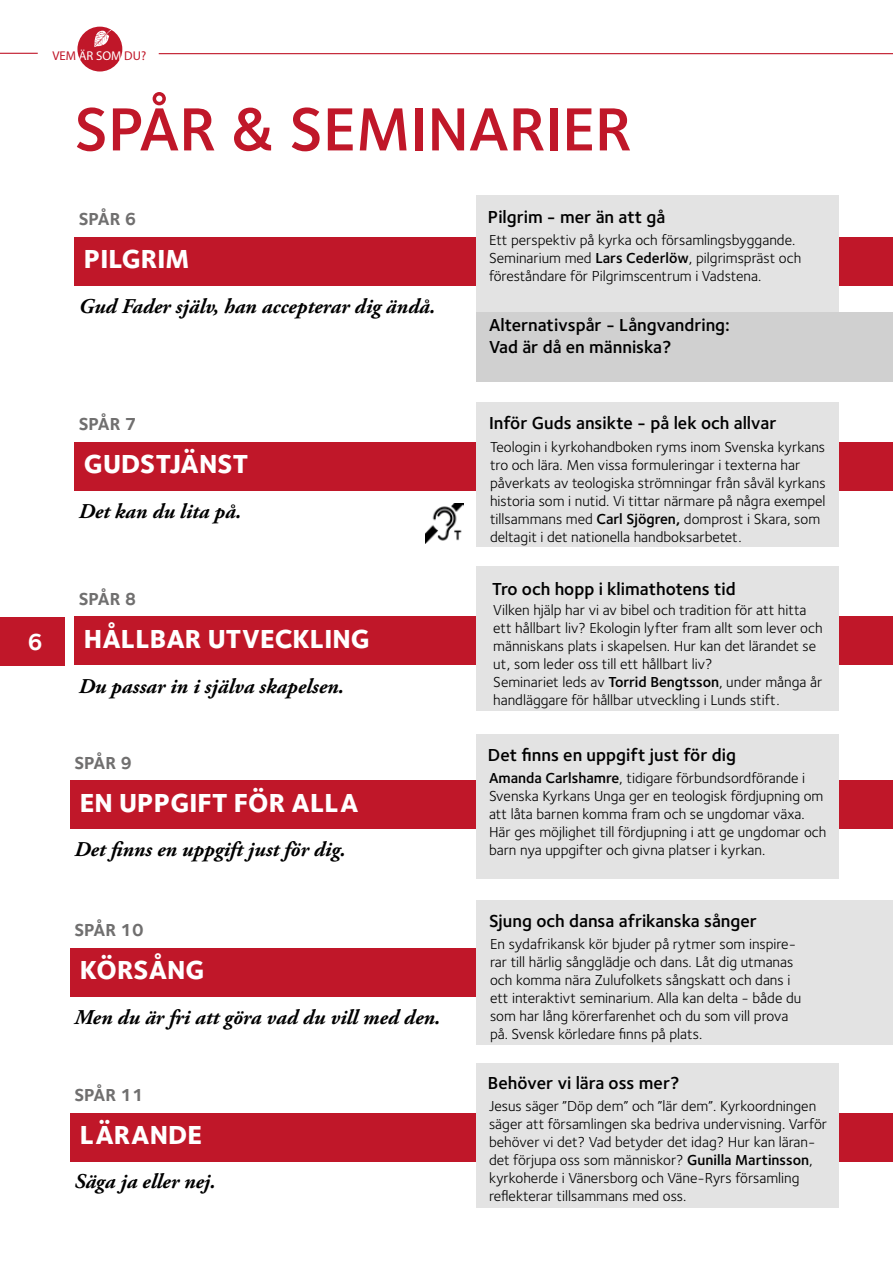
<style>
.page{position:relative;width:893px;height:1263px;background:#fff}
.page>*{position:absolute;margin:0;border:0;box-sizing:border-box;transform-origin:0 0}
.t1{font:600 63px "Foundry Sterling";color:#c01729}
.t2{font:800 27px "Foundry Sterling";color:#fff}
.t3{font:700 24px "Foundry Sterling";color:#fff}
.t4{font:italic 700 21px "Adobe Garamond Pro";color:#000}
.t5{font:600 18px/21.6px "Foundry Sterling";color:#000}
.t6{font:700 18px "Foundry Sterling";color:#706f6f}
.t7{font:15px/18px "Foundry Sterling";color:#000}
.t8{font:12.75px "Myriad Pro";color:#c01729}
.s1{color:#fff}
.s2{font-weight:600}
</style>
<div class="page">
<div style="left:0;top:617px;width:65px;height:48px;background:#c01729"></div>
<div style="left:70px;top:780px;width:823px;height:49px;background:#c01729"></div>
<div style="left:70px;top:948px;width:823px;height:48px;background:#c01729"></div>
<div style="left:70px;top:1113px;width:823px;height:48px;background:#c01729"></div>
<div style="left:74px;top:616px;width:819px;height:49px;background:#c01729"></div>
<div style="left:74px;top:237px;width:819px;height:49px;background:#c01729"></div>
<div style="left:74px;top:442px;width:819px;height:49px;background:#c01729"></div>
<div style="left:77px;top:27px;width:45px;height:45px;background:#c01729;border-radius:50%"></div>
<svg style="left:94px;top:29px;width:18px;height:18px"></svg>
<hr style="left:159px;top:53px;width:734px;height:1px;background:#c01729">
<hr style="left:0;top:53px;width:38px;height:1px;background:#c01729">
<div style="left:476px;top:195px;width:363px;height:150px;background:#e3e3e3"></div>
<div style="left:476px;top:402px;width:363px;height:144px;background:#e3e3e3"></div>
<div style="left:476px;top:567px;width:363px;height:144px;background:#e3e3e3"></div>
<div style="left:476px;top:735px;width:363px;height:144px;background:#e3e3e3"></div>
<div style="left:476px;top:900px;width:417px;height:145px;background:#e3e3e3"></div>
<div style="left:476px;top:1063px;width:363px;height:145px;background:#e3e3e3"></div>
<div style="left:476px;top:313px;width:417px;height:69px;background:#d0d0d0"></div>
<img style="left:425px;top:503px;width:38px;height:40px">
<p class="t8" style="left:52px;top:48px;width:95px">VEM <span class="s1">ÄR SOM</span> DU?</p>
<h1 class="t1" style="left:74px;top:85px;width:559px">SPÅR &amp; SEMINARIER</h1>
<p class="t6" style="left:79px;top:207px;width:59px">SPÅR 6</p>
<h2 class="t2" style="left:84px;top:240px;width:107px">PILGRIM</h2>
<h3 class="t4" style="left:79px;top:294px;width:358px">Gud Fader själv, han accepterar dig ändå.</h3>
<p class="t5" style="left:488px;top:206px;width:179px">Pilgrim - mer än att gå</p>
<p class="t7" style="left:489px;top:231px;width:314px">Ett perspektiv på kyrka och församlingsbyggande.<br>Seminarium med <span class="s2">Lars Cederlöw</span>, pilgrimspräst och föreståndare för Pilgrimscentrum i Vadstena.</p>
<p class="t5" style="left:489px;top:314px;width:242px">Alternativspår - Långvandring:<br>Vad är då en människa?</p>
<h3 class="t3" style="left:28px;top:625px;width:17px">6</h3>
<p class="t6" style="left:79px;top:412px;width:59px">SPÅR 7</p>
<h2 class="t2" style="left:84px;top:445px;width:166px">GUDSTJÄNST</h2>
<h3 class="t4" style="left:79px;top:499px;width:164px">Det kan du lita på.</h3>
<p class="t6" style="left:79px;top:586px;width:59px">SPÅR 8</p>
<h2 class="t2" style="left:84px;top:620px;width:287px">HÅLLBAR UTVECKLING</h2>
<h3 class="t4" style="left:79px;top:674px;width:267px">Du passar in i själva skapelsen.</h3>
<p class="t6" style="left:74px;top:750px;width:59px">SPÅR 9</p>
<h2 class="t2" style="left:80px;top:783px;width:281px">EN UPPGIFT FÖR ALLA</h2>
<h3 class="t4" style="left:74px;top:837px;width:273px">Det finns en uppgift just för dig.</h3>
<p class="t6" style="left:74px;top:917px;width:71px">SPÅR 10</p>
<h2 class="t2" style="left:80px;top:951px;width:126px">KÖRSÅNG</h2>
<h3 class="t4" style="left:74px;top:1005px;width:367px">Men du är fri att göra vad du vill med den.</h3>
<p class="t6" style="left:74px;top:1082px;width:71px">SPÅR 11</p>
<h2 class="t2" style="left:80px;top:1116px;width:124px">LÄRANDE</h2>
<h3 class="t4" style="left:74px;top:1170px;width:143px">Säga ja eller nej.</h3>
<p class="t5" style="left:489px;top:412px;width:289px">Inför Guds ansikte - på lek och allvar</p>
<p class="t7" style="left:490px;top:437px;width:337px">Teologin i kyrkohandboken ryms inom Svenska kyrkans tro och lära. Men vissa formuleringar i texterna har påverkats av teologiska strömningar från såväl kyrkans historia som i nutid. Vi tittar närmare på några exempel tillsammans med <span class="s2">Carl Sjögren,</span> domprost i Skara, som deltagit i det nationella handboksarbetet.</p>
<p class="t5" style="left:492px;top:577px;width:245px">Tro och hopp i klimathotens tid</p>
<p class="t7" style="left:493px;top:600px;width:331px">Vilken hjälp har vi av bibel och tradition för att hitta ett hållbart liv? Ekologin lyfter fram allt som lever och människans plats i skapelsen. Hur kan det lärandet se ut, som leder oss till ett hållbart liv?<br>Seminariet leds av <span class="s2">Torrid Bengtsson</span>, under många år handläggare för hållbar utveckling i Lunds stift.</p>
<p class="t5" style="left:488px;top:744px;width:250px">Det finns en uppgift just för dig</p>
<p class="t7" style="left:489px;top:769px;width:339px"><span class="s2">Amanda Carlshamre</span>, tidigare förbundsordförande i Svenska Kyrkans Unga ger en teologisk fördjupning om att låta barnen komma fram och se ungdomar växa.<br>Här ges möjlighet till fördjupning i att ge ungdomar och barn nya uppgifter och givna platser i kyrkan.</p>
<p class="t5" style="left:489px;top:909px;width:270px">Sjung och dansa afrikanska sånger</p>
<p class="t7" style="left:490px;top:935px;width:313px">En sydafrikansk kör bjuder på rytmer som inspire&shy;rar till härlig sångglädje och dans. Låt dig utmanas och komma nära Zulufolkets sångskatt och dans i ett interaktivt seminarium. Alla kan delta - både du som har lång körerfarenhet och du som vill prova på. Svensk körledare finns på plats.</p>
<p class="t5" style="left:488px;top:1072px;width:193px">Behöver vi lära oss mer?</p>
<p class="t7" style="left:489px;top:1097px;width:340px">Jesus säger ”Döp dem” och ”lär dem”. Kyrkoordningen säger att församlingen ska bedriva undervisning. Varför behöver vi det? Vad betyder det idag? Hur kan läran&shy;det förjupa oss som människor? <span class="s2">Gunilla Martinsson</span>, kyrkoherde i Vänersborg och Väne-Ryrs församling reflekterar tillsammans med oss.</p>
</div>
